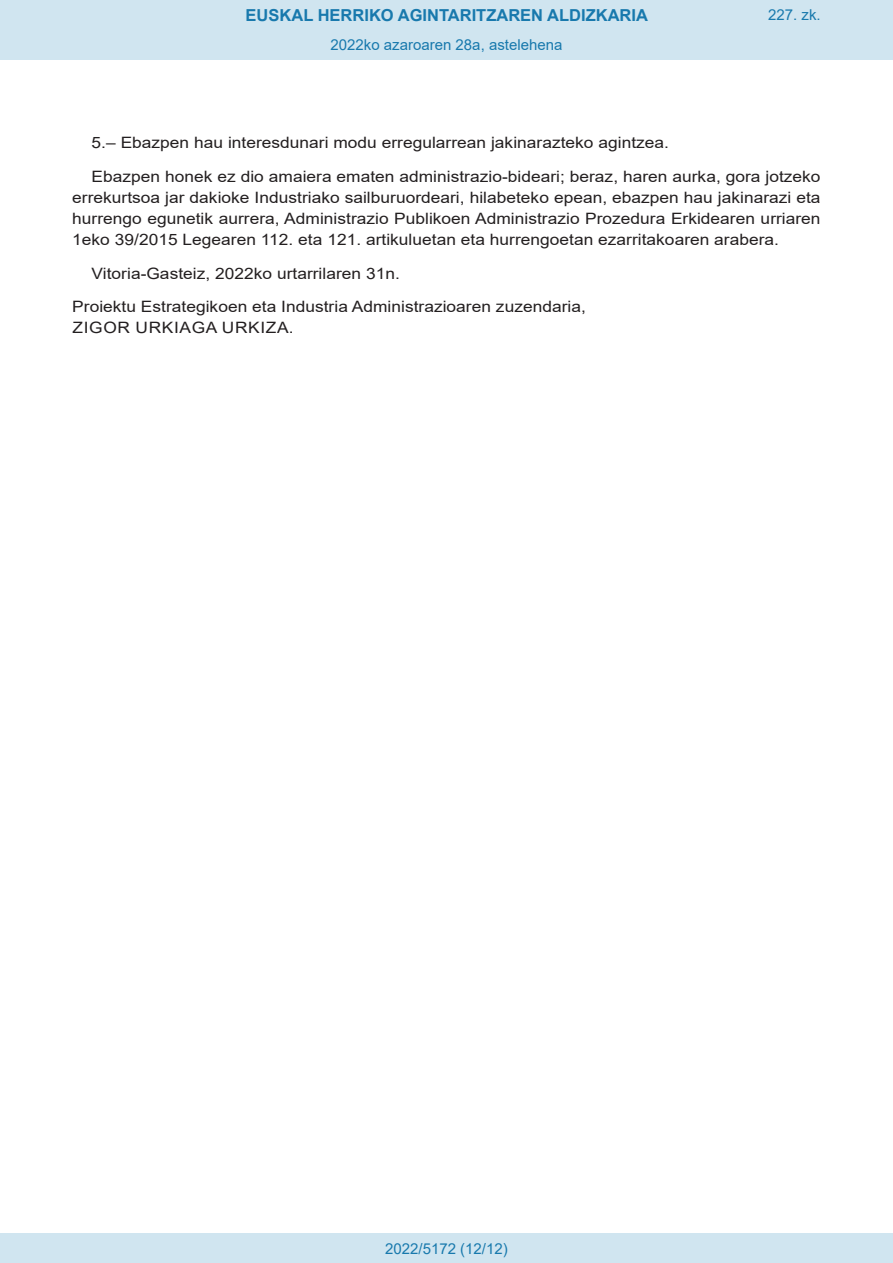
<style>
.page{position:relative;width:893px;height:1263px;background:#fff}
.page>*{position:absolute;margin:0;border:0;box-sizing:border-box;transform-origin:0 0}
.t1{font:700 16.5px "Arial";color:#1879ad}
.BOPVDetalle{font:15.6px/21px "Arial";color:#231f20;text-align:justify;scale:1.11 1}
.BOPVFirmaPuesto{font:15.6px "Arial";color:#231f20;scale:1.11 1}
.BOPVFirmaLugFec{font:15.6px "Arial";color:#231f20;scale:1.11 1}
.BOPVFirmaNombre{font:15.6px "Arial";letter-spacing:.035em;color:#231f20;scale:1.11 1}
.Paginacion_Centro{font:15px "Arial";color:#1879ad}
</style>
<div class="page">
<div style="left:0;top:0;width:893px;height:60px;background:#d0e5f0"></div>
<div style="left:0;top:1233px;width:893px;height:30px;background:#d0e5f0"></div>
<p class="t1" style="left:246px;top:3px;width:404px">EUSKAL HERRIKO AGINTARITZAREN ALDIZKARIA</p>
<p class="Paginacion_Centro" style="left:331px;top:35px;width:233px">2022ko azaroaren 28a, astelehena</p>
<p class="Paginacion_Centro" style="left:768px;top:5px;width:54px">227. zk.</p>
<p class="BOPVDetalle" style="left:92px;top:132px;width:522px">5.– Ebazpen hau interesdunari modu erregularrean jakinarazteko agintzea.</p>
<p class="BOPVDetalle" style="left:72px;top:166px;width:676px;text-indent:19px">Ebazpen honek ez dio amaiera ematen administrazio-bideari; beraz, haren aurka, gora jotzeko errekurtsoa jar dakioke Industriako sailburuordeari, hilabeteko epean, ebazpen hau jakinarazi eta hurrengo egunetik aurrera, Administrazio Publikoen Administrazio Prozedura Erkidearen urriaren 1eko 39/2015 Legearen 112. eta 121. artikuluetan eta hurrengoetan ezarritakoaren arabera.</p>
<p class="BOPVFirmaLugFec" style="left:92px;top:262px;width:279px">Vitoria-Gasteiz, 2022ko urtarrilaren 31n.</p>
<p class="BOPVFirmaPuesto" style="left:72px;top:296px;width:464px">Proiektu Estrategikoen eta Industria Administrazioaren zuzendaria,</p>
<p class="BOPVFirmaNombre" style="left:73px;top:317px;width:201px">ZIGOR URKIAGA URKIZA.</p>
<p class="Paginacion_Centro" style="left:385px;top:1238px;width:124px">2022/5172 (12/12)</p>
</div>
